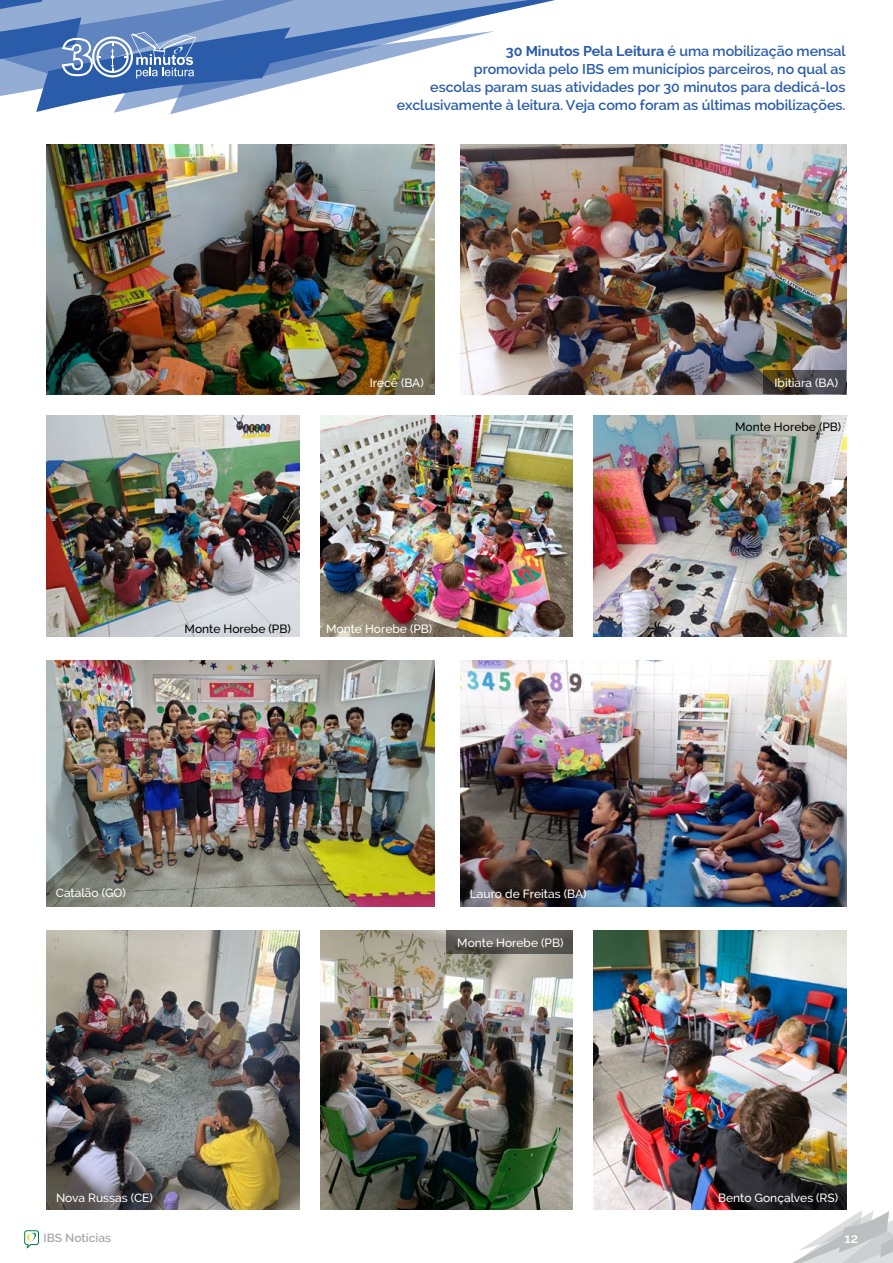
<style>
.page{position:relative;width:893px;height:1263px;background:#fff}
.page>*{position:absolute;margin:0;border:0;box-sizing:border-box;transform-origin:0 0}
.t1{font:600 14.25px/18px "Raleway";letter-spacing:-.005em;color:#2a5caa;text-align:right}
.t2{font:600 13.5px "Raleway";color:#fff}
.t3{font:500 12px "Raleway";color:#fff}
.t4{font:500 12px "Raleway";color:#000}
.t5{font:600 12px "Raleway";color:#a7a9ac}
.s1{font-weight:700}
</style>
<div class="page">
<svg style="left:792px;top:1210px;width:101px;height:53px"></svg>
<svg style="left:24px;top:1230px;width:15px;height:18px"></svg>
<img style="left:320px;top:416px;width:253px;height:221px">
<img style="left:594px;top:416px;width:252px;height:221px">
<img style="left:47px;top:416px;width:252px;height:221px">
<img style="left:320px;top:930px;width:253px;height:280px">
<img style="left:461px;top:145px;width:385px;height:249px">
<img style="left:47px;top:145px;width:387px;height:249px">
<img style="left:594px;top:930px;width:252px;height:280px">
<img style="left:461px;top:661px;width:385px;height:245px">
<svg style="left:446px;top:930px;width:127px;height:24px"></svg>
<img style="left:47px;top:930px;width:252px;height:280px">
<svg style="left:0;top:0;width:555px;height:114px"></svg>
<svg style="left:764px;top:371px;width:82px;height:23px"></svg>
<img style="left:47px;top:661px;width:387px;height:245px">
<p class="t1" style="left:397px;top:42px;width:450px"><span class="s1">30 Minutos Pela Leitura</span> é uma mobilização mensal<br>promovida pelo IBS em municípios parceiros, no qual as<br>escolas param suas atividades por 30 minutos para dedicá-los exclusivamente à leitura. Veja como foram as últimas mobilizações.</p>
<p class="t3" style="left:370px;top:376px;width:56px">Irecê (BA)</p>
<p class="t4" style="left:185px;top:621px;width:108px">Monte Horebe (PB)</p>
<p class="t3" style="left:326px;top:621px;width:108px">Monte Horebe (PB)</p>
<p class="t3" style="left:56px;top:886px;width:72px">Catalão (GO)</p>
<p class="t3" style="left:470px;top:887px;width:118px">Lauro de Freitas (BA)</p>
<p class="t3" style="left:457px;top:936px;width:108px">Monte Horebe (PB)</p>
<p class="t3" style="left:774px;top:375px;width:65px">Ibitiara (BA)</p>
<p class="t4" style="left:735px;top:420px;width:108px">Monte Horebe (PB)</p>
<p class="t3" style="left:56px;top:1191px;width:98px">Nova Russas (CE)</p>
<p class="t3" style="left:718px;top:1191px;width:122px">Bento Gonçalves (RS)</p>
<p class="t5" style="left:44px;top:1230px;width:69px">IBS Notícias</p>
<p class="t2" style="left:844px;top:1231px;width:15px">12</p>
</div>
